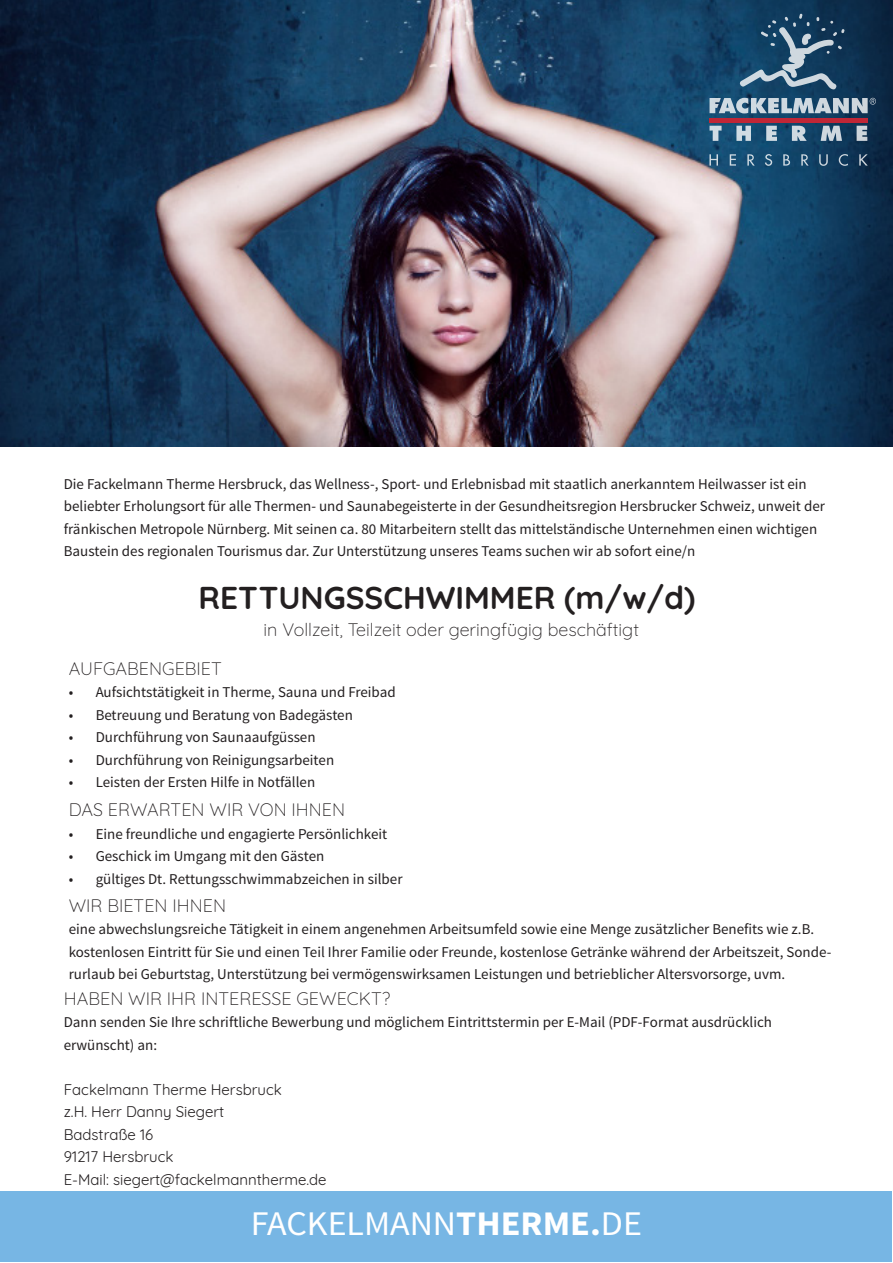
<style>
.page{position:relative;width:893px;height:1263px;background:#fff}
.page>*{position:absolute;margin:0;border:0;box-sizing:border-box;transform-origin:0 0}
.t1{font:34.5px "Source Sans Pro";color:#fff;scale:1.05 1}
.t2{font:700 31.5px "Quicksand";color:#231f20}
.t3{font:300 18px "Quicksand";color:#231f20}
.t4{font:15px/22.5px "Source Sans Pro";color:#231f20}
.t5{font:15px/22.5px "Quicksand";color:#231f20}
.s1{font-weight:700}
</style>
<div class="page">
<img style="left:1px;top:0;width:891px;height:446px">
<svg style="left:738px;top:14px;width:107px;height:75px;background:#345b78"></svg>
<svg style="left:709px;top:126px;width:13px;height:15px"></svg>
<svg style="left:736px;top:126px;width:15px;height:15px"></svg>
<svg style="left:766px;top:126px;width:11px;height:15px"></svg>
<svg style="left:792px;top:126px;width:15px;height:15px"></svg>
<svg style="left:821px;top:126px;width:21px;height:15px"></svg>
<svg style="left:857px;top:126px;width:10px;height:15px"></svg>
<svg style="left:709px;top:154px;width:9px;height:12px"></svg>
<svg style="left:730px;top:154px;width:6px;height:12px"></svg>
<svg style="left:747px;top:154px;width:8px;height:12px"></svg>
<svg style="left:765px;top:154px;width:7px;height:12px"></svg>
<svg style="left:783px;top:154px;width:7px;height:12px"></svg>
<svg style="left:801px;top:154px;width:8px;height:12px"></svg>
<svg style="left:819px;top:154px;width:9px;height:12px"></svg>
<svg style="left:839px;top:154px;width:9px;height:12px"></svg>
<svg style="left:859px;top:154px;width:9px;height:12px"></svg>
<hr style="left:709px;top:118px;width:159px;height:4px;background:#c02636">
<svg style="left:709px;top:98px;width:167px;height:15px;background:#8da4b5"></svg>
<div style="left:1px;top:1191px;width:891px;height:71px;background:#77b6e4"></div>
<p class="t4" style="left:64px;top:473px;width:763px">Die Fackelmann Therme Hersbruck, das Wellness-, Sport- und Erlebnisbad mit staatlich anerkanntem Heilwasser ist ein beliebter Erholungsort für alle Thermen- und Saunabegeisterte in der Gesundheitsregion Hersbrucker Schweiz, unweit der fränkischen Metropole Nürnberg. Mit seinen ca. 80 Mitarbeitern stellt das mittelständische Unternehmen einen wichtigen Baustein des regionalen Tourismus dar. Zur Unterstützung unseres Teams suchen wir ab sofort eine/n</p>
<p class="t2" style="left:198px;top:572px;width:498px">RETTUNGSSCHWIMMER (m/w/d)</p>
<p class="t3" style="left:263px;top:616px;width:377px">in Vollzeit, Teilzeit oder geringfügig beschäftigt</p>
<p class="t3" style="left:69px;top:654px;width:155px">AUFGABENGEBIET</p>
<p class="t4" style="left:69px;top:681px;width:329px">• Aufsichtstätigkeit in Therme, Sauna und Freibad</p>
<p class="t4" style="left:69px;top:704px;width:286px">• Betreuung und Beratung von Badegästen</p>
<p class="t4" style="left:69px;top:726px;width:248px">• Durchführung von Saunaaufgüssen</p>
<p class="t4" style="left:69px;top:749px;width:267px">• Durchführung von Reinigungsarbeiten</p>
<p class="t4" style="left:69px;top:771px;width:248px">• Leisten der Ersten Hilfe in Notfällen</p>
<p class="t3" style="left:69px;top:796px;width:278px">DAS ERWARTEN WIR VON IHNEN</p>
<p class="t4" style="left:69px;top:823px;width:320px">• Eine freundliche und engagierte Persönlichkeit</p>
<p class="t4" style="left:69px;top:845px;width:257px">• Geschick im Umgang mit den Gästen</p>
<p class="t4" style="left:69px;top:868px;width:335px">• gültiges Dt. Rettungsschwimmabzeichen in silber</p>
<p class="t3" style="left:69px;top:891px;width:159px">WIR BIETEN IHNEN</p>
<p class="t4" style="left:69px;top:918px;width:764px">eine abwechslungsreiche Tätigkeit in einem angenehmen Arbeitsumfeld sowie eine Menge zusätzlicher Benefits wie z.B. kostenlosen Eintritt für Sie und einen Teil Ihrer Familie oder Freunde, kostenlose Getränke während der Arbeitszeit, Sonde&shy;rurlaub bei Geburtstag, Unterstützung bei vermögenswirksamen Leistungen und betrieblicher Altersvorsorge, uvm.</p>
<p class="t3" style="left:64px;top:984px;width:328px">HABEN WIR IHR INTERESSE GEWECKT?</p>
<p class="t4" style="left:64px;top:1011px;width:710px">Dann senden Sie Ihre schriftliche Bewerbung und möglichem Eintrittstermin per E-Mail (PDF-Format ausdrücklich erwünscht) an:</p>
<p class="t5" style="left:64px;top:1076px;width:264px">Fackelmann Therme Hersbruck<br>z.H. Herr Danny Siegert<br>Badstraße 16<br>91217 Hersbruck<br>E-Mail: siegert@fackelmanntherme.de</p>
<p class="t1" style="left:251px;top:1202px;width:374px">FACKELMANN<span class="s1">THERME.</span>DE</p>
</div>
